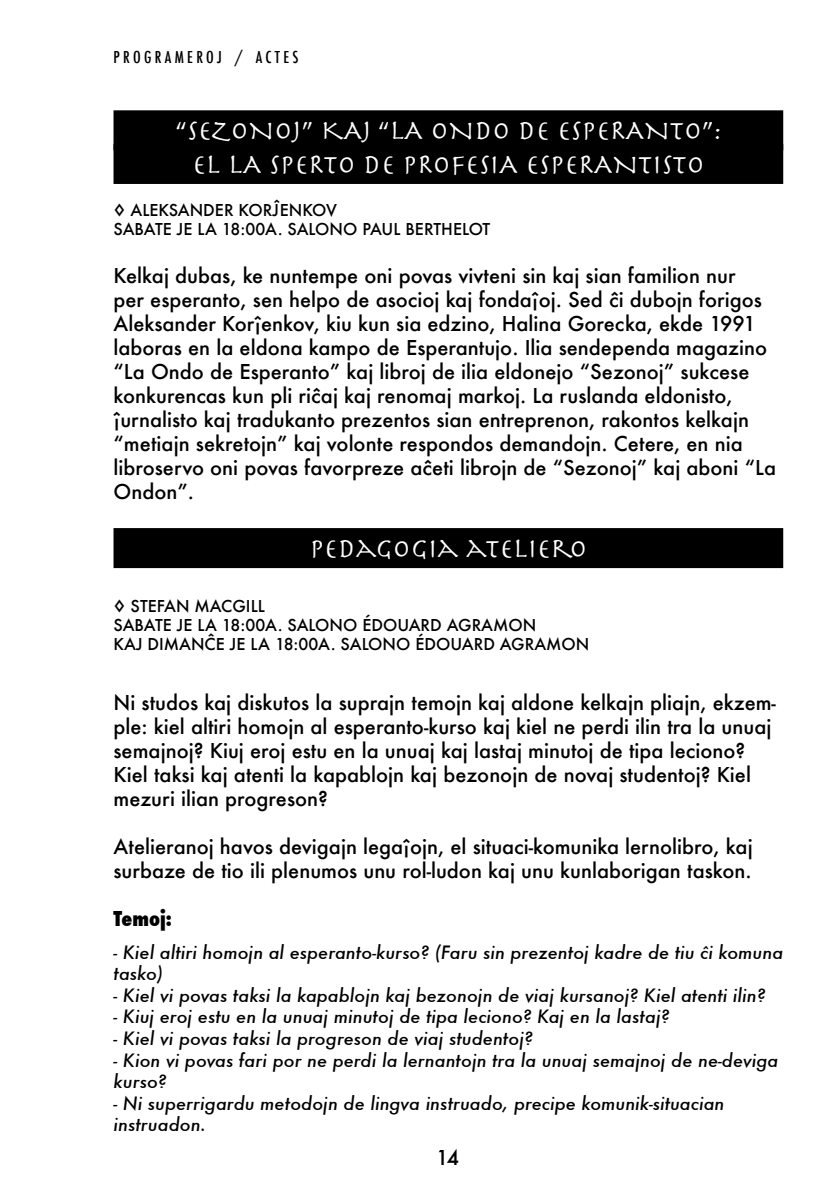
<style>
.page{position:relative;width:840px;height:1191px;background:#fff}
.page>*{position:absolute;margin:0;border:0;box-sizing:border-box;transform-origin:0 0}
.titol{font:28px "Herculanum";color:#fff}
.text{font:500 20px/24px "Futura";color:#000}
.text-2{font:800 condensed 20px "Futura";color:#000}
.text-3{font:italic 500 18px/21.6px "Futura";color:#000}
.hora2{font:500 16px "Futura";color:#000}
.cap_dret{font:500 condensed 16px "Futura";letter-spacing:.205em;color:#000}
</style>
<div class="page">
<div style="left:113px;top:110px;width:669px;height:40px;background:#000"></div>
<div style="left:113px;top:144px;width:669px;height:40px;background:#000"></div>
<div style="left:113px;top:528px;width:669px;height:40px;background:#000"></div>
<p class="cap_dret" style="left:113px;top:47px;width:186px">PROGRAMEROJ / ACTES</p>
<p class="titol" style="left:175px;top:112px;width:547px">“SEZONOJ” KAJ “LA ONDO DE ESPERANTO”:</p>
<p class="titol" style="left:192px;top:146px;width:513px">EL LA SPERTO DE PROFESIA ESPERANTISTO</p>
<p class="hora2" style="left:113px;top:199px;width:225px">◊ ALEKSANDER KORĴENKOV</p>
<p class="hora2" style="left:113px;top:218px;width:378px">SABATE JE LA 18:00A. SALONO PAUL BERTHELOT</p>
<p class="text" style="left:113px;top:263px;width:663px">Kelkaj dubas, ke nuntempe oni povas vivteni sin kaj sian familion nur<br>per esperanto, sen helpo de asocioj kaj fondaĵoj. Sed ĉi dubojn forigos Aleksander Korĵenkov, kiu kun sia edzino, Halina Gorecka, ekde 1991 laboras en la eldona kampo de Esperantujo. Ilia sendependa magazino “La Ondo de Esperanto” kaj libroj de ilia eldonejo “Sezonoj” sukcese konkurencas kun pli riĉaj kaj renomaj markoj. La ruslanda eldonisto, ĵurnalisto kaj tradukanto prezentos sian entreprenon, rakontos kelkajn “metiajn sekretojn” kaj volonte respondos demandojn. Cetere, en nia libroservo oni povas favorpreze aĉeti librojn de “Sezonoj” kaj aboni “La Ondon”.</p>
<p class="titol" style="left:309px;top:530px;width:278px">PEDAGOGIA ATELIERO</p>
<p class="hora2" style="left:113px;top:595px;width:153px">◊ STEFAN MACGILL</p>
<p class="hora2" style="left:113px;top:614px;width:424px">SABATE JE LA 18:00A. SALONO ÉDOUARD AGRAMON</p>
<p class="hora2" style="left:113px;top:633px;width:477px">KAJ DIMANĈE JE LA 18:00A. SALONO ÉDOUARD AGRAMON</p>
<p class="text" style="left:113px;top:690px;width:663px">Ni studos kaj diskutos la suprajn temojn kaj aldone kelkajn pliajn, ekzem&shy;ple: kiel altiri homojn al esperanto-kurso kaj kiel ne perdi ilin tra la unuaj semajnoj? Kiuj eroj estu en la unuaj kaj lastaj minutoj de tipa leciono?<br>Kiel taksi kaj atenti la kapablojn kaj bezonojn de novaj studentoj? Kiel mezuri ilian progreson?</p>
<p class="text" style="left:113px;top:834px;width:640px">Atelieranoj havos devigajn legaĵojn, el situaci-komunika lernolibro, kaj surbaze de tio ili plenumos unu rol-ludon kaj unu kunlaborigan taskon.</p>
<p class="text-2" style="left:113px;top:905px;width:60px">Temoj:</p>
<p class="text-3" style="left:113px;top:941px;width:670px">- Kiel altiri homojn al esperanto-kurso? (Faru sin prezentoj kadre de tiu ĉi komuna tasko)</p>
<p class="text-3" style="left:113px;top:984px;width:653px">- Kiel vi povas taksi la kapablojn kaj bezonojn de viaj kursanoj? Kiel atenti ilin?</p>
<p class="text-3" style="left:113px;top:1005px;width:557px">- Kiuj eroj estu en la unuaj minutoj de tipa leciono? Kaj en la lastaj?</p>
<p class="text-3" style="left:113px;top:1027px;width:420px">- Kiel vi povas taksi la progreson de viaj studentoj?</p>
<p class="text-3" style="left:113px;top:1049px;width:666px">- Kion vi povas fari por ne perdi la lernantojn tra la unuaj semajnoj de ne-deviga kurso?</p>
<p class="text-3" style="left:113px;top:1092px;width:612px">- Ni superrigardu metodojn de lingva instruado, precipe komunik-situacian</p>
<p class="text-3" style="left:113px;top:1113px;width:94px">instruadon.</p>
<p class="text" style="left:436px;top:1145px;width:25px">14</p>
</div>
